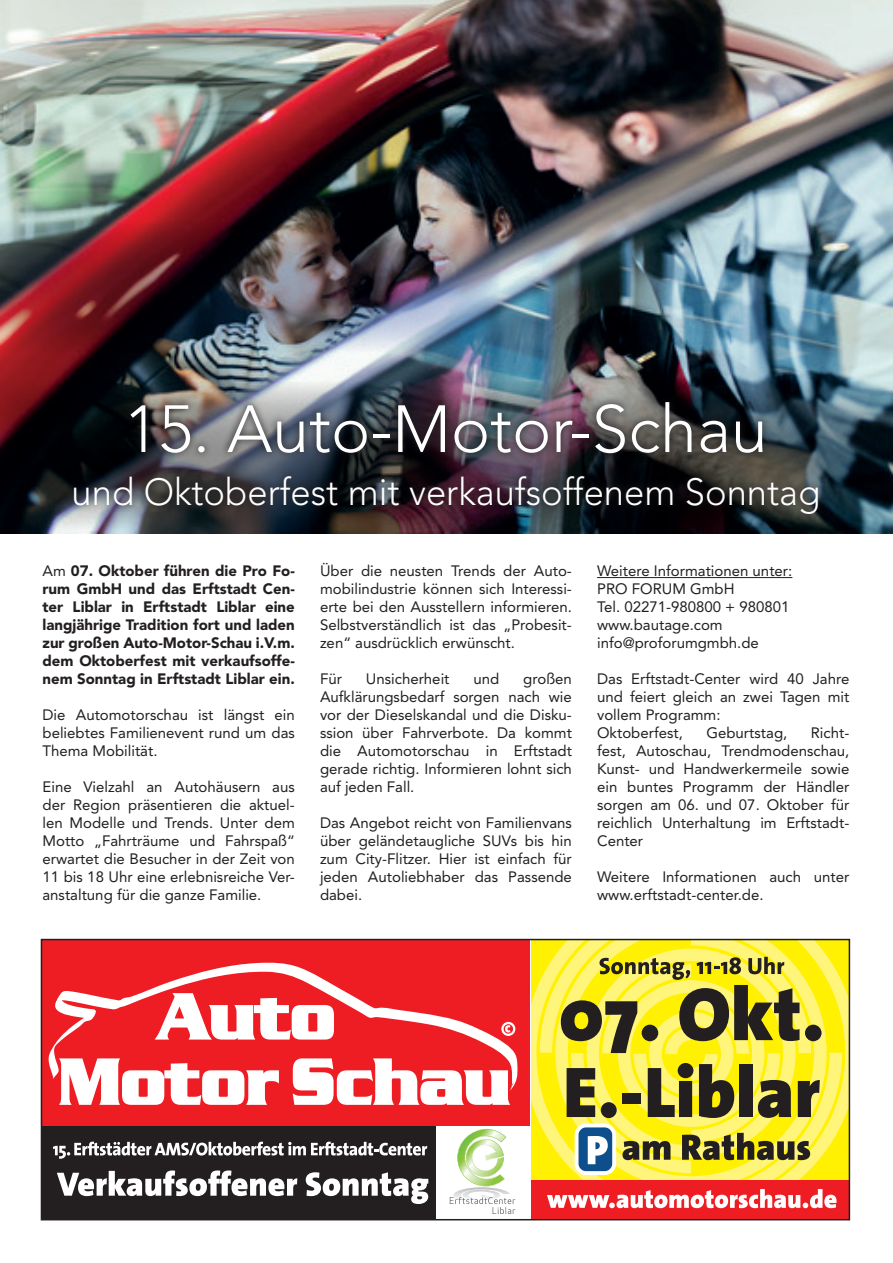
<style>
.page{position:relative;width:893px;height:1263px;background:#fff}
.page>*{position:absolute;margin:0;border:0;box-sizing:border-box;transform-origin:0 0}
.t1{font:300 66px "Avenir";color:#fff}
.t2{font:300 37.5px "Avenir";color:#fff}
.t3{font:15px/18px "Avenir";color:#231f20;text-align:justify}
.t4{font:900 15px/18px "Avenir";color:#231f20;text-align:justify}
.s1{font-weight:400}
</style>
<div class="page">
<img style="left:0;top:0;width:893px;height:533px">
<hr style="left:597px;top:577px;width:195px;height:1px;background:#231f20">
<img style="left:0;top:221px;width:500px;height:132px">
<img style="left:0;top:381px;width:893px;height:148px">
<img style="left:66px;top:395px;width:760px;height:127px">
<svg style="left:531px;top:942px;width:316px;height:239px;background:#fef135"></svg>
<div style="left:531px;top:1181px;width:318px;height:39px;background:#ee1d23"></div>
<div style="left:41px;top:939px;width:489px;height:227px;background:#ee1d23"></div>
<svg style="left:540px;top:942px;width:302px;height:239px;background:#c7bd3f"></svg>
<div style="left:41px;top:1126px;width:488px;height:93px;background:#231f20"></div>
<svg style="left:547px;top:1189px;width:289px;height:19px"></svg>
<svg style="left:57px;top:1170px;width:240px;height:26px"></svg>
<svg style="left:306px;top:1172px;width:122px;height:32px"></svg>
<svg style="left:53px;top:1142px;width:374px;height:17px"></svg>
<svg style="left:59px;top:1091px;width:208px;height:14px"></svg>
<svg style="left:292px;top:1091px;width:218px;height:14px"></svg>
<svg style="left:48px;top:962px;width:470px;height:129px"></svg>
<svg style="left:501px;top:1022px;width:14px;height:14px"></svg>
<div style="left:436px;top:1126px;width:93px;height:93px;background:#fff"></div>
<svg style="left:450px;top:1129px;width:65px;height:85px"></svg>
<div style="left:41px;top:939px;width:809px;height:281px;border:2px solid #231f20"></div>
<h1 class="t1" style="left:124px;top:390px;width:645px">15. Auto-Motor-Schau</h1>
<h2 class="t2" style="left:72px;top:470px;width:750px">und Oktoberfest mit verkaufsoffenem Sonntag</h2>
<p class="t4" style="left:43px;top:562px;width:254px"><span class="s1">Am</span> 07. Oktober führen die Pro Fo&shy;rum GmbH und das Erftstadt Cen&shy;ter Liblar in Erftstadt Liblar eine langjährige Tradition fort und laden zur großen Auto-Motor-Schau i.V.m. dem Oktoberfest mit verkaufsoffe&shy;nem Sonntag in Erftstadt Liblar ein.</p>
<p class="t3" style="left:43px;top:706px;width:254px">Die Automotorschau ist längst ein beliebtes Familienevent rund um das Thema Mobilität.</p>
<p class="t3" style="left:43px;top:778px;width:254px">Eine Vielzahl an Autohäusern aus der Region präsentieren die aktuel&shy;len Modelle und Trends. Unter dem Motto „Fahrträume und Fahrspaß“ erwartet die Besucher in der Zeit von 11 bis 18 Uhr eine erlebnisreiche Ver&shy;anstaltung für die ganze Familie.</p>
<p class="t3" style="left:320px;top:562px;width:253px">Über die neusten Trends der Auto&shy;mobilindustrie können sich Interessi&shy;erte bei den Ausstellern informieren.<br>Selbstverständlich ist das „Probesit&shy;zen“ ausdrücklich erwünscht.</p>
<p class="t3" style="left:320px;top:670px;width:23px">Für</p>
<p class="t3" style="left:366px;top:670px;width:85px">Unsicherheit</p>
<p class="t3" style="left:473px;top:670px;width:27px">und</p>
<p class="t3" style="left:320px;top:670px;width:253px;text-indent:203px">großen Aufklärungsbedarf sorgen nach wie vor der Dieselskandal und die Disku&shy;ssion über Fahrverbote. Da kommt die Automotorschau in Erftstadt gerade richtig. Informieren lohnt sich auf jeden Fall.</p>
<p class="t3" style="left:320px;top:814px;width:253px">Das Angebot reicht von Familienvans über geländetaugliche SUVs bis hin zum City-Flitzer. Hier ist einfach für jeden Autoliebhaber das Passende dabei.</p>
<p class="t3" style="left:597px;top:562px;width:197px;text-align:left">Weitere Informationen unter:<br>PRO FORUM GmbH<br>Tel. 02271-980800 + 980801 www.bautage.com info@proforumgmbh.de</p>
<p class="t3" style="left:597px;top:670px;width:254px;text-align:left">Das Erftstadt-Center wird 40 Jahre und feiert gleich an zwei Tagen mit vollem Programm:<br>Oktoberfest,</p>
<p class="t3" style="left:597px;top:724px;width:254px;text-indent:214px">Richt&shy;fest, Autoschau, Trendmodenschau, Kunst- und Handwerkermeile sowie ein buntes Programm der Händler sorgen am 06. und 07. Oktober für reichlich Unterhaltung im Erftstadt-Center</p>
<p class="t3" style="left:597px;top:868px;width:254px">Weitere Informationen auch unter www.erftstadt-center.de.</p>
<p class="t3" style="left:706px;top:724px;width:82px">Geburtstag,</p>
</div>
